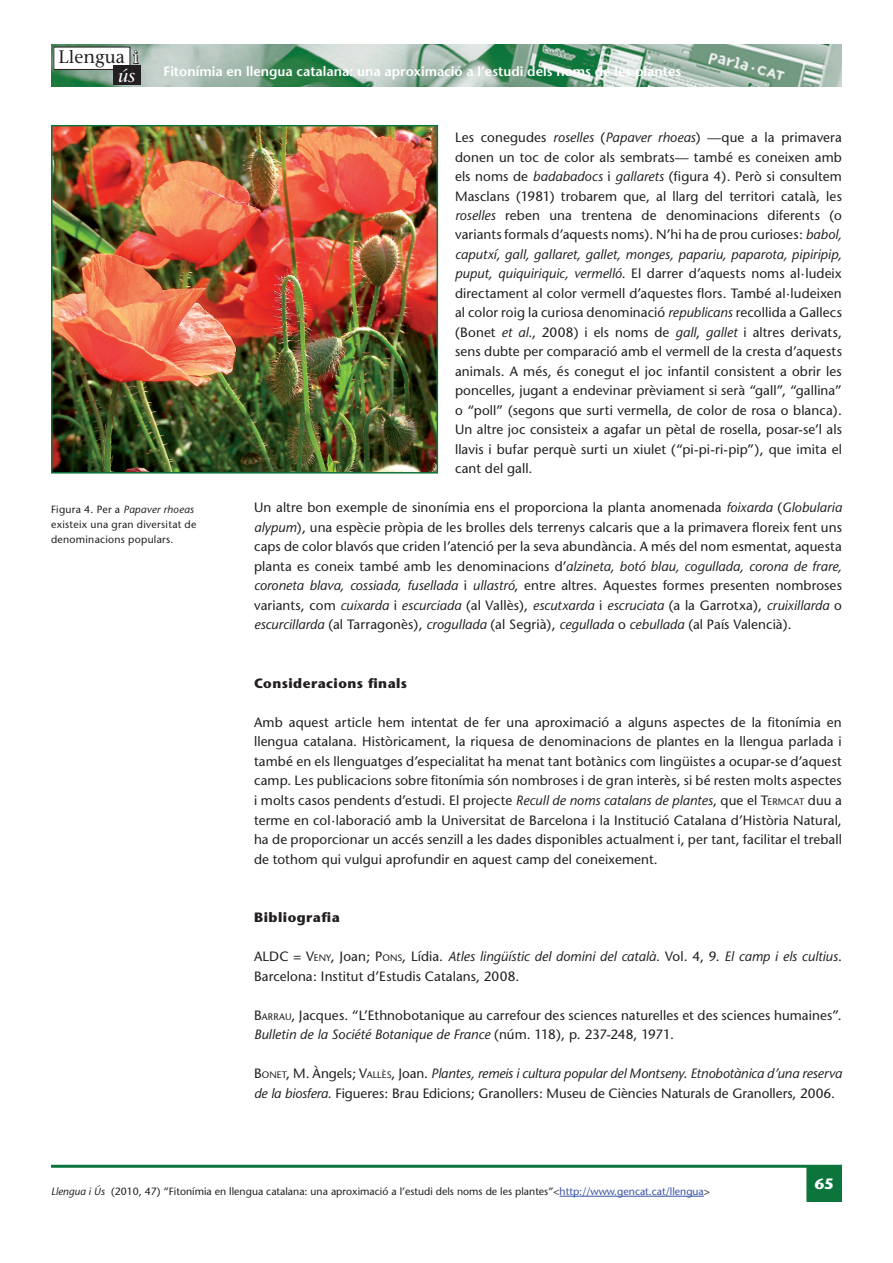
<style>
.page{position:relative;width:893px;height:1263px;background:#fff}
.page>*{position:absolute;margin:0;border:0;box-sizing:border-box;transform-origin:0 0}
.t1{font:18px/18.6px "Stone Serif";color:#231f20;text-align:right}
.t2{font:700 15px "Stone Sans";color:#fff}
.t3{font:13.5px/19.5px "Stone Sans";letter-spacing:.005em;color:#231f20;text-align:justify}
.t4{font:600 13.5px "Stone Sans";color:#fff}
.t5{font:700 13.5px "Stone Sans";letter-spacing:.035em;color:#231f20}
.t6{font:10.5px "Stone Sans";color:#231f20}
.t7{font:10.5px/15px "Stone Sans";letter-spacing:.025em;color:#231f20}
.s1{color:#fff}
.s2{font-style:italic;color:#fff}
.s3{font-style:italic}
.s4{font-size:9.45px}
.s5{font-style:inherit}
.s6{color:#3853a3}
</style>
<div class="page">
<img style="left:51px;top:44px;width:791px;height:43px">
<div style="left:807px;top:1167px;width:34px;height:34px;background:#0b753c"></div>
<div style="left:806px;top:1166px;width:36px;height:36px;border:2px solid #0b753c"></div>
<hr style="left:51px;top:1165px;width:791px;height:3px;background:#0b753c">
<hr style="left:560px;top:1196px;width:144px;height:1px;background:#3853a3">
<div style="left:54px;top:47px;width:76px;height:22px;background:#fff"></div>
<div style="left:53px;top:47px;width:77px;height:23px;border:1px solid #231f20"></div>
<svg style="left:133px;top:50px;width:5px;height:13px"></svg>
<div style="left:114px;top:66px;width:27px;height:19px;background:#231f20"></div>
<img style="left:54px;top:128px;width:381px;height:342px">
<div style="left:51px;top:125px;width:387px;height:348px;border:2px solid #0b753c"></div>
<h1 class="t1" style="left:59px;top:48px;width:81px">Llengua <span class="s1">i </span><span class="s2">ús</span></h1>
<p class="t4" style="left:163px;top:63px;width:519px">Fitonímia en llengua catalana: una aproximació a l’estudi dels noms de les plantes</p>
<p class="t7" style="left:51px;top:501px;width:147px">Figura 4. Per a <span class="s3">Papaver rhoeas </span>existeix una gran diversitat de denominacions populars.</p>
<p class="t3" style="left:455px;top:128px;width:388px">Les conegudes <span class="s3">roselles</span> (<span class="s3">Papaver rhoeas</span>) —que a la primavera donen un toc de color als sembrats— també es coneixen amb els noms de <span class="s3">badabadocs</span> i <span class="s3">gallarets</span> (figura 4). Però si consultem Masclans (1981) trobarem que, al llarg del territori català, les <span class="s3">roselles</span> reben una trentena de denominacions diferents (o variants formals d’aquests noms). N’hi ha de prou curioses: <span class="s3">babol, caputxí, gall, gallaret, gallet, monges, papariu, paparota, pipiripip, puput, quiquiriquic, vermelló</span>. El darrer d’aquests noms al·ludeix directament al color vermell d’aquestes flors. També al·ludeixen al color roig la curiosa denominació <span class="s3">republicans</span> recollida a Gallecs (Bonet <span class="s3">et al</span>., 2008) i els noms de <span class="s3">gall</span>, <span class="s3">gallet</span> i altres derivats, sens dubte per comparació amb el vermell de la cresta d’aquests animals. A més, és conegut el joc infantil consistent a obrir les poncelles, jugant a endevinar prèviament si serà “gall”, “gallina” o “poll” (segons que surti vermella, de color de rosa o blanca).<br>Un altre joc consisteix a agafar un pètal de rosella, posar-se’l als llavis i bufar perquè surti un xiulet (“pi-pi-ri-pip”), que imita el cant del gall.</p>
<p class="t3" style="left:254px;top:498px;width:589px">Un altre bon exemple de sinonímia ens el proporciona la planta anomenada <span class="s3">foixarda</span> (<span class="s3">Globularia alypum</span>), una espècie pròpia de les brolles dels terrenys calcaris que a la primavera floreix fent uns caps de color blavós que criden l’atenció per la seva abundància. A més del nom esmentat, aquesta planta es coneix també amb les denominacions d’<span class="s3">alzineta, botó blau, cogullada, corona de frare, coroneta blava, cossiada, fusellada</span> i <span class="s3">ullastró</span>, entre altres. Aquestes formes presenten nombroses variants, com <span class="s3">cuixarda</span> i <span class="s3">escurciada</span> (al Vallès), <span class="s3">escutxarda</span> i <span class="s3">escruciata</span> (a la Garrotxa), <span class="s3">cruixillarda</span> o <span class="s3">escurcillarda</span> (al Tarragonès), <span class="s3">crogullada</span> (al Segrià), <span class="s3">cegullada</span> o <span class="s3">cebullada</span> (al País Valencià).</p>
<p class="t5" style="left:254px;top:675px;width:155px">Consideracions finals</p>
<p class="t3" style="left:254px;top:712px;width:589px">Amb aquest article hem intentat de fer una aproximació a alguns aspectes de la fitonímia en llengua catalana. Històricament, la riquesa de denominacions de plantes en la llengua parlada i també en els llenguatges d’especialitat ha menat tant botànics com lingüistes a ocupar-se d’aquest camp. Les publicacions sobre fitonímia són nombroses i de gran interès, si bé resten molts aspectes i molts casos pendents d’estudi. El projecte <span class="s3">Recull de noms catalans de plantes</span>, que el T<span class="s4">ERMCAT</span> duu a terme en col·laboració amb la Universitat de Barcelona i la Institució Catalana d’Història Natural, ha de proporcionar un accés senzill a les dades disponibles actualment i, per tant, facilitar el treball de tothom qui vulgui aprofundir en aquest camp del coneixement.</p>
<p class="t5" style="left:254px;top:909px;width:87px">Bibliografia</p>
<p class="t3" style="left:254px;top:947px;width:589px">ALDC = V<span class="s4">ENY</span>, Joan; <span class="s5">P</span><span class="s4">ONS</span>, Lídia. <span class="s3">Atles lingüístic del domini del català</span>. Vol. 4, 9. <span class="s3">El camp i els cultius</span>.<br>Barcelona: Institut d’Estudis Catalans, 2008.</p>
<p class="t3" style="left:254px;top:1005px;width:589px">B<span class="s4">ARRAU</span>, Jacques. “L’Ethnobotanique au carrefour des sciences naturelles et des sciences humaines”.<br><span class="s3">Bulletin de la Société Botanique de France</span> (núm. 118), p. 237-248, 1971.</p>
<p class="t3" style="left:254px;top:1064px;width:589px">B<span class="s4">ONET</span>, M. Àngels; V<span class="s4">ALLÈS</span>, Joan. <span class="s3">Plantes, remeis i cultura popular del Montseny</span>. <span class="s3">Etnobotànica d’una reserva de la biosfera</span>. Figueres: Brau Edicions; Granollers: Museu de Ciències Naturals de Granollers, 2006.</p>
<p class="t6" style="left:51px;top:1185px;width:660px"><span class="s3">Llengua i Ús</span> (2010, 47) “Fitonímia en llengua catalana: una aproximació a l’estudi dels noms de les plantes”&lt;<span class="s6">http://www.gencat.cat/llengua</span>&gt;</p>
<p class="t2" style="left:815px;top:1174px;width:20px">65</p>
</div>
